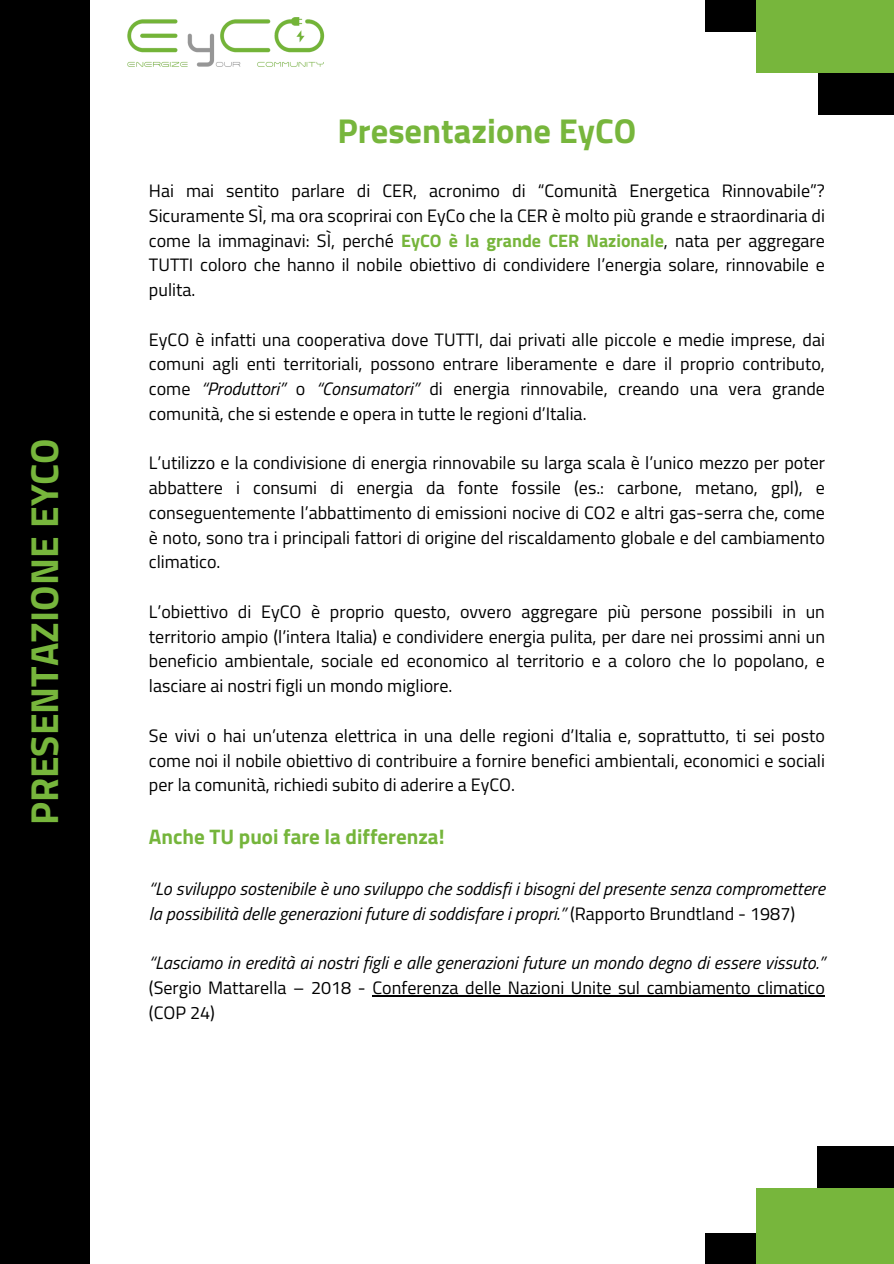
<style>
.page{position:relative;width:894px;height:1264px;background:#fff}
.page>*{position:absolute;margin:0;border:0;box-sizing:border-box;transform-origin:0 0}
.t1{font:700 39px "Titillium Web";color:#77b63c}
.t2{font:700 34.5px "Titillium Web";color:#77b63c}
.t3{font:700 21px "Titillium Web";color:#75b53b}
.t4{font:18px/24.8px "Titillium Web";color:#000;text-align:justify}
.t5{font:italic 18px/24.8px "Titillium Web";color:#000}
.s1{font-weight:700;color:#76b53b}
.s2{font-style:italic}
.s3{font-style:normal}
</style>
<div class="page">
<div style="left:818px;top:0;width:75px;height:115px;background:#000"></div>
<div style="left:705px;top:0;width:188px;height:32px;background:#000"></div>
<div style="left:756px;top:0;width:137px;height:72px;background:#77b63c"></div>
<div style="left:816px;top:1146px;width:77px;height:117px;background:#000"></div>
<div style="left:705px;top:1232px;width:188px;height:31px;background:#000"></div>
<div style="left:755px;top:1188px;width:138px;height:75px;background:#77b63c"></div>
<div style="left:0;top:0;width:89px;height:1263px;background:#000"></div>
<hr style="left:372px;top:995px;width:452px;height:1px;background:#000">
<img style="left:127px;top:17px;width:198px;height:50px">
<h1 class="t1" style="left:14px;top:825px;width:388px;rotate:-90deg">PRESENTAZIONE EYCO</h1>
<p class="t2" style="left:337px;top:104px;width:300px">Presentazione EyCO</p>
<h2 class="t4" style="left:149px;top:178px;width:677px">Hai mai sentito parlare di CER, acronimo di “Comunità Energetica Rinnovabile”?<br>Sicuramente SÌ, ma ora scoprirai con EyCo che la CER è molto più grande e straordinaria di come la immaginavi: SÌ, perché <span class="s1">EyCO è la grande CER Nazionale</span>, nata per aggregare TUTTI coloro che hanno il nobile obiettivo di condividere l’energia solare, rinnovabile e pulita.</h2>
<p class="t4" style="left:149px;top:326px;width:677px">EyCO è infatti una cooperativa dove TUTTI, dai privati alle piccole e medie imprese, dai comuni agli enti territoriali, possono entrare liberamente e dare il proprio contributo, come <span class="s2">“Produttori”</span> o <span class="s2">“Consumatori”</span> di energia rinnovabile, creando una vera grande comunità, che si estende e opera in tutte le regioni d’Italia.</p>
<p class="t4" style="left:149px;top:450px;width:677px">L’utilizzo e la condivisione di energia rinnovabile su larga scala è l’unico mezzo per poter abbattere i consumi di energia da fonte fossile (es.: carbone, metano, gpl), e conseguentemente l’abbattimento di emissioni nocive di CO2 e altri gas-serra che, come è noto, sono tra i principali fattori di origine del riscaldamento globale e del cambiamento climatico.</p>
<p class="t4" style="left:149px;top:599px;width:677px">L’obiettivo di EyCO è proprio questo, ovvero aggregare più persone possibili in un territorio ampio (l’intera Italia) e condividere energia pulita, per dare nei prossimi anni un beneficio ambientale, sociale ed economico al territorio e a coloro che lo popolano, e lasciare ai nostri figli un mondo migliore.</p>
<p class="t4" style="left:149px;top:722px;width:677px">Se vivi o hai un’utenza elettrica in una delle regioni d’Italia e, soprattutto, ti sei posto come noi il nobile obiettivo di contribuire a fornire benefici ambientali, economici e sociali per la comunità, richiedi subito di aderire a EyCO.</p>
<p class="t3" style="left:149px;top:820px;width:297px">Anche TU puoi fare la differenza!</p>
<h3 class="t5" style="left:149px;top:875px;width:677px">“Lo sviluppo sostenibile è uno sviluppo che soddisfi i bisogni del presente senza compromettere la possibilità delle generazioni future di soddisfare i propri.” <span class="s3">(Rapporto Brundtland - 1987)</span></h3>
<p class="t5" style="left:149px;top:950px;width:677px;text-align:justify">“Lasciamo in eredità ai nostri figli e alle generazioni future un mondo degno di essere vissuto.” <span class="s3">(Sergio Mattarella – 2018 - Conferenza delle Nazioni Unite sul cambiamento climatico (COP 24)</span></p>
</div>
